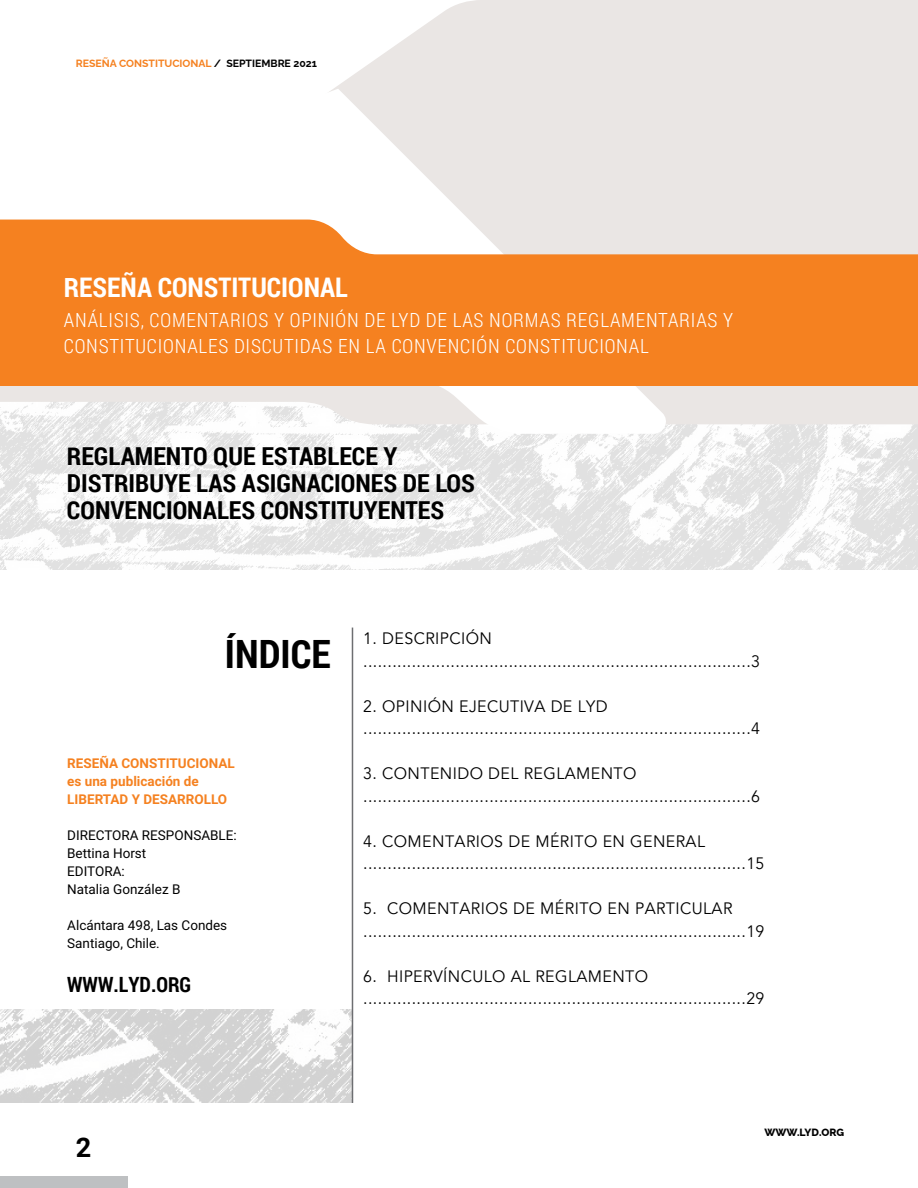
<style>
.page{position:relative;width:918px;height:1188px;background:#fff}
.page>*{position:absolute;margin:0;border:0;box-sizing:border-box;transform-origin:0 0}
.t1{font:700 39px "Roboto Condensed";color:#000}
.t2{font:700 27px "Roboto Condensed";color:#fff}
.t3{font:700 27px "Roboto";color:#000}
.t4{font:700 24.75px/27px "Roboto Condensed";color:#000}
.t5{font:700 21px "Roboto Condensed";color:#000}
.t6{font:300 19.5px/25.5px "Roboto Condensed";letter-spacing:.04em;color:#fff}
.t7{font:16.5px/22.5px "Avenir";letter-spacing:.025em;color:#000}
.t8{font:13.5px/18px "Roboto";color:#000}
.t9{font:700 13.5px/18px "Roboto";color:#f58120}
.t10{font:700 10.5px "Raleway";color:#f58120}
.t11{font:800 10.5px "Raleway";color:#000}
.s1{color:#000}
</style>
<div class="page">
<div style="left:0;top:1177px;width:128px;height:11px;background:#bec0c2"></div>
<img style="left:0;top:424px;width:918px;height:146px">
<div style="left:333px;top:0;width:585px;height:424px;background:#eae6e4"></div>
<svg style="left:0;top:89px;width:670px;height:345px"></svg>
<img style="left:0;top:1009px;width:352px;height:94px">
<hr style="left:352px;top:628px;width:1px;height:475px;background:#6d6e71">
<svg style="left:0;top:220px;width:918px;height:108px;background:#f39648"></svg>
<div style="left:0;top:328px;width:918px;height:57px;background:#f58120"></div>
<p class="t10" style="left:76px;top:55px;width:243px">RESEÑA CONSTITUCIONAL <span class="s1">/ SEPTIEMBRE 2021</span></p>
<h2 class="t2" style="left:64px;top:268px;width:286px">RESEÑA CONSTITUCIONAL</h2>
<p class="t6" style="left:64px;top:307px;width:671px">ANÁLISIS, COMENTARIOS Y OPINIÓN DE LYD DE LAS NORMAS REGLAMENTARIAS Y<br>CONSTITUCIONALES DISCUTIDAS EN LA CONVENCIÓN CONSTITUCIONAL</p>
<h3 class="t4" style="left:67px;top:442px;width:409px">REGLAMENTO QUE ESTABLECE Y<br>DISTRIBUYE LAS ASIGNACIONES DE LOS<br>CONVENCIONALES CONSTITUYENTES</h3>
<h1 class="t1" style="left:225px;top:627px;width:107px">ÍNDICE</h1>
<p class="t9" style="left:67px;top:754px;width:169px">RESEÑA CONSTITUCIONAL es una publicación de<br>LIBERTAD Y DESARROLLO</p>
<p class="t8" style="left:67px;top:826px;width:171px">DIRECTORA RESPONSABLE:<br>Bettina Horst<br>EDITORA:<br>Natalia González B</p>
<p class="t8" style="left:67px;top:916px;width:162px">Alcántara 498, Las Condes<br>Santiago, Chile.</p>
<p class="t5" style="left:67px;top:969px;width:126px">WWW.LYD.ORG</p>
<p class="t7" style="left:363px;top:627px;width:398px">1. DESCRIPCIÓN ................................................................................3</p>
<p class="t7" style="left:363px;top:695px;width:398px">2. OPINIÓN EJECUTIVA DE LYD ................................................................................4</p>
<p class="t7" style="left:363px;top:762px;width:398px">3. CONTENIDO DEL REGLAMENTO ................................................................................6</p>
<p class="t7" style="left:363px;top:830px;width:403px">4. COMENTARIOS DE MÉRITO EN GENERAL ...............................................................................15</p>
<p class="t7" style="left:363px;top:897px;width:403px">5. COMENTARIOS DE MÉRITO EN PARTICULAR ...............................................................................19</p>
<p class="t7" style="left:363px;top:965px;width:403px">6. HIPERVÍNCULO AL REGLAMENTO ...............................................................................29</p>
<h2 class="t3" style="left:76px;top:1129px;width:17px">2</h2>
<p class="t11" style="left:764px;top:1124px;width:81px">WWW.LYD.ORG</p>
</div>
